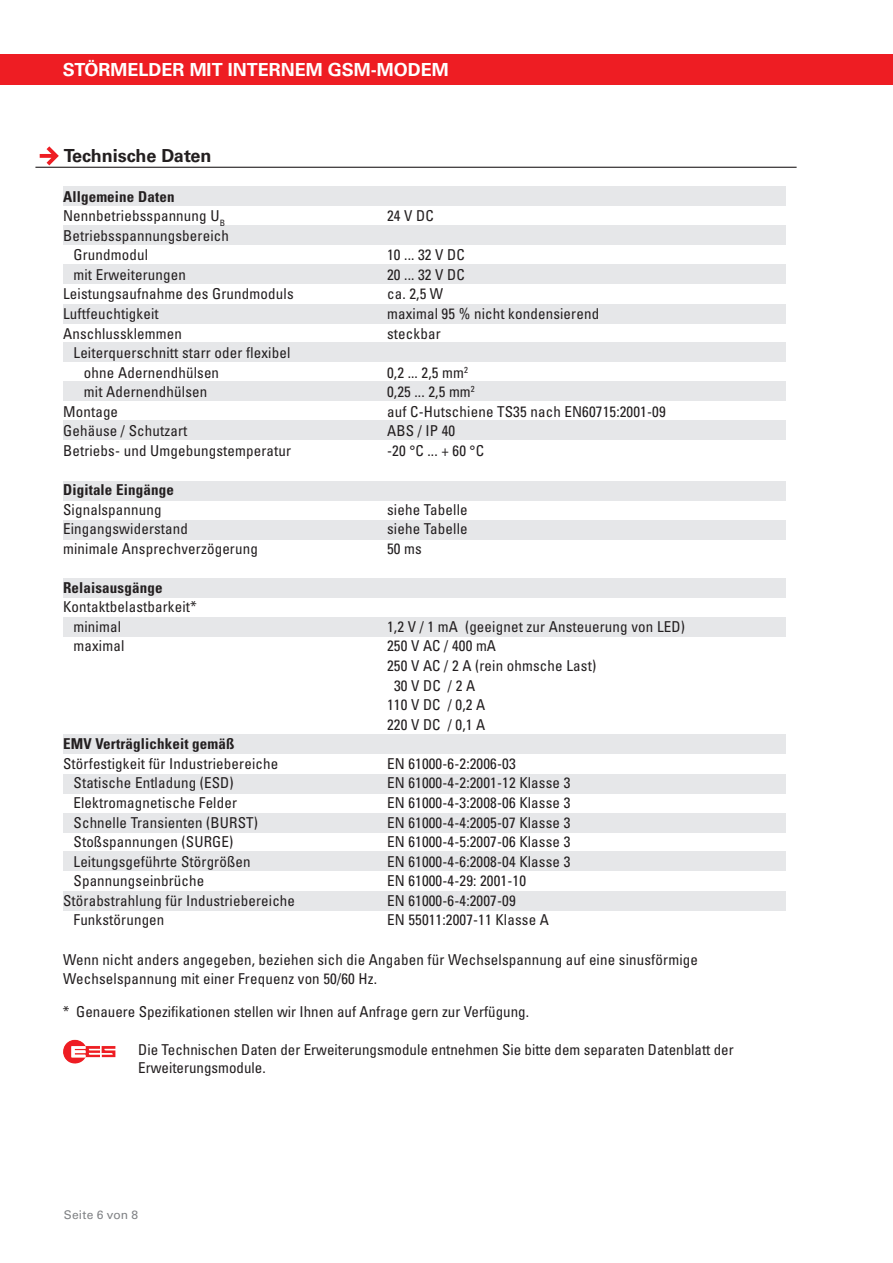
<style>
.page{position:relative;width:893px;height:1263px;background:#fff}
.page>*{position:absolute;margin:0;border:0;box-sizing:border-box;transform-origin:0 0}
.t1{font:700 18px "Univers LT Std";color:#fff}
.t2{font:700 18px "Univers LT Std";color:#231f20}
.t3{font:condensed 15px/19.5px "Univers LT Std";letter-spacing:.01em;color:#231f20}
.t4{font:700 condensed 15px "Univers LT Std";letter-spacing:.01em;color:#231f20}
.t5{font:12px "Univers LT Std";letter-spacing:.015em;color:#808285}
.s1{font-weight:700}
</style>
<div class="page">
<div style="left:0;top:54px;width:893px;height:30px;background:#ee1d23"></div>
<div style="left:63px;top:734px;width:723px;height:20px;background:#e6e7e9"></div>
<div style="left:63px;top:775px;width:723px;height:19px;background:#e6e7e9"></div>
<div style="left:63px;top:813px;width:723px;height:19px;background:#e6e7e9"></div>
<div style="left:63px;top:851px;width:723px;height:20px;background:#e6e7e9"></div>
<div style="left:63px;top:891px;width:723px;height:19px;background:#e6e7e9"></div>
<div style="left:63px;top:225px;width:723px;height:19px;background:#e6e7e9"></div>
<div style="left:63px;top:264px;width:723px;height:20px;background:#e6e7e9"></div>
<div style="left:63px;top:304px;width:723px;height:20px;background:#e6e7e9"></div>
<div style="left:63px;top:342px;width:723px;height:20px;background:#e6e7e9"></div>
<div style="left:63px;top:381px;width:723px;height:19px;background:#e6e7e9"></div>
<div style="left:63px;top:420px;width:723px;height:20px;background:#e6e7e9"></div>
<div style="left:63px;top:482px;width:723px;height:19px;background:#e6e7e9"></div>
<div style="left:63px;top:520px;width:723px;height:20px;background:#e6e7e9"></div>
<div style="left:63px;top:578px;width:723px;height:19px;background:#e6e7e9"></div>
<div style="left:63px;top:617px;width:723px;height:20px;background:#e6e7e9"></div>
<div style="left:63px;top:186px;width:723px;height:20px;background:#e6e7e9"></div>
<hr style="left:35px;top:167px;width:762px;height:1px;background:#231f20">
<svg style="left:40px;top:146px;width:19px;height:19px"></svg>
<img style="left:63px;top:1040px;width:37px;height:24px">
<p class="t1" style="left:63px;top:59px;width:385px">STÖRMELDER MIT INTERNEM GSM-MODEM</p>
<p class="t2" style="left:64px;top:146px;width:149px">TECHNISCHE DATEN</p>
<p class="t3" style="left:63px;top:186px;width:163px"><span class="s1">Allgemeine Daten<br></span>Nennbetriebsspannung U<sub>B</sub></p>
<p class="t3" style="left:74px;top:225px;width:157px;text-indent:-10px">Betriebsspannungsbereich<br>Grundmodul</p>
<p class="t3" style="left:387px;top:206px;width:48px">24 V DC</p>
<p class="t3" style="left:387px;top:245px;width:79px">10 ... 32 V DC</p>
<p class="t3" style="left:74px;top:264px;width:114px">mit Erweiterungen</p>
<p class="t3" style="left:387px;top:264px;width:79px">20 ... 32 V DC</p>
<p class="t3" style="left:63px;top:284px;width:232px">Leistungsaufnahme des Grundmoduls</p>
<p class="t3" style="left:387px;top:284px;width:58px">ca. 2,5 W</p>
<p class="t3" style="left:63px;top:304px;width:97px">Luftfeuchtigkeit</p>
<p class="t3" style="left:387px;top:304px;width:214px">maximal 95 % nicht kondensierend</p>
<p class="t3" style="left:63px;top:323px;width:120px">Anschlussklemmen</p>
<p class="t3" style="left:387px;top:323px;width:55px">steckbar</p>
<p class="t3" style="left:84px;top:343px;width:208px;text-indent:-10px">Leiterquerschnitt starr oder flexibel ohne Adernendhülsen</p>
<p class="t3" style="left:387px;top:362px;width:82px">0,2 ... 2,5 mm<sup>2</sup></p>
<p class="t3" style="left:84px;top:382px;width:125px">mit Adernendhülsen</p>
<p class="t3" style="left:387px;top:382px;width:89px">0,25 ... 2,5 mm<sup>2</sup></p>
<p class="t3" style="left:63px;top:401px;width:57px">Montage</p>
<p class="t3" style="left:387px;top:401px;width:280px">auf C-Hutschiene TS35 nach EN60715:2001-09</p>
<p class="t3" style="left:63px;top:421px;width:126px">Gehäuse / Schutzart</p>
<p class="t3" style="left:387px;top:421px;width:70px">ABS / IP 40</p>
<p class="t3" style="left:63px;top:441px;width:230px">Betriebs- und Umgebungstemperatur</p>
<p class="t3" style="left:387px;top:441px;width:99px">-20 °C ... + 60 °C</p>
<p class="t4" style="left:63px;top:480px;width:112px">Digitale Eingänge</p>
<p class="t3" style="left:63px;top:499px;width:100px">Signalspannung</p>
<p class="t3" style="left:387px;top:499px;width:82px">siehe Tabelle</p>
<p class="t3" style="left:63px;top:519px;width:127px">Eingangswiderstand</p>
<p class="t3" style="left:387px;top:519px;width:82px">siehe Tabelle</p>
<p class="t3" style="left:63px;top:538px;width:196px">minimale Ansprechverzögerung</p>
<p class="t3" style="left:387px;top:538px;width:36px">50 ms</p>
<p class="t4" style="left:63px;top:578px;width:101px">Relaisausgänge</p>
<p class="t3" style="left:74px;top:597px;width:125px;text-indent:-10px">Kontaktbelastbarkeit* minimal</p>
<p class="t3" style="left:387px;top:617px;width:299px">1,2 V / 1 mA (geeignet zur Ansteuerung von LED)</p>
<p class="t3" style="left:74px;top:636px;width:52px">maximal</p>
<p class="t3" style="left:387px;top:636px;width:111px">250 V AC / 400 mA</p>
<p class="t3" style="left:387px;top:656px;width:211px">250 V AC / 2 A (rein ohmsche Last)</p>
<p class="t3" style="left:394px;top:675px;width:83px">30 V DC / 2 A</p>
<p class="t3" style="left:387px;top:695px;width:100px">110 V DC / 0,2 A</p>
<p class="t3" style="left:387px;top:714px;width:100px">220 V DC / 0,1 A</p>
<p class="t4" style="left:63px;top:735px;width:173px">EMV Verträglichkeit gemäß</p>
<p class="t3" style="left:63px;top:753px;width:217px">Störfestigkeit für Industriebereiche</p>
<p class="t3" style="left:387px;top:753px;width:130px">EN 61000-6-2:2006-03</p>
<p class="t3" style="left:74px;top:773px;width:162px">Statische Entladung (ESD)</p>
<p class="t3" style="left:387px;top:773px;width:185px">EN 61000-4-2:2001-12 Klasse 3</p>
<p class="t3" style="left:74px;top:793px;width:165px">Elektromagnetische Felder</p>
<p class="t3" style="left:387px;top:793px;width:185px">EN 61000-4-3:2008-06 Klasse 3</p>
<p class="t3" style="left:74px;top:812px;width:186px">Schnelle Transienten (BURST)</p>
<p class="t3" style="left:387px;top:812px;width:185px">EN 61000-4-4:2005-07 Klasse 3</p>
<p class="t3" style="left:74px;top:832px;width:161px">Stoßspannungen (SURGE)</p>
<p class="t3" style="left:387px;top:832px;width:185px">EN 61000-4-5:2007-06 Klasse 3</p>
<p class="t3" style="left:74px;top:851px;width:179px">Leitungsgeführte Störgrößen</p>
<p class="t3" style="left:387px;top:851px;width:185px">EN 61000-4-6:2008-04 Klasse 3</p>
<p class="t3" style="left:74px;top:871px;width:132px">Spannungseinbrüche</p>
<p class="t3" style="left:387px;top:871px;width:140px">EN 61000-4-29: 2001-10</p>
<p class="t3" style="left:63px;top:890px;width:234px">Störabstrahlung für Industriebereiche</p>
<p class="t3" style="left:387px;top:890px;width:130px">EN 61000-6-4:2007-09</p>
<p class="t3" style="left:74px;top:910px;width:92px">Funkstörungen</p>
<p class="t3" style="left:387px;top:910px;width:163px">EN 55011:2007-11 Klasse A</p>
<p class="t3" style="left:63px;top:949px;width:636px">Wenn nicht anders angegeben, beziehen sich die Angaben für Wechselspannung auf eine sinusförmige<br>Wechselspannung mit einer Frequenz von 50/60 Hz.</p>
<p class="t3" style="left:63px;top:1002px;width:468px">* Genauere Spezifikationen stellen wir Ihnen auf Anfrage gern zur Verfügung.</p>
<p class="t3" style="left:138px;top:1041px;width:597px;line-height:18px">Die Technischen Daten der Erweiterungsmodule entnehmen Sie bitte dem separaten Datenblatt der<br>Erweiterungsmodule.</p>
<p class="t5" style="left:64px;top:1207px;width:76px">Seite 6 von 8</p>
</div>
